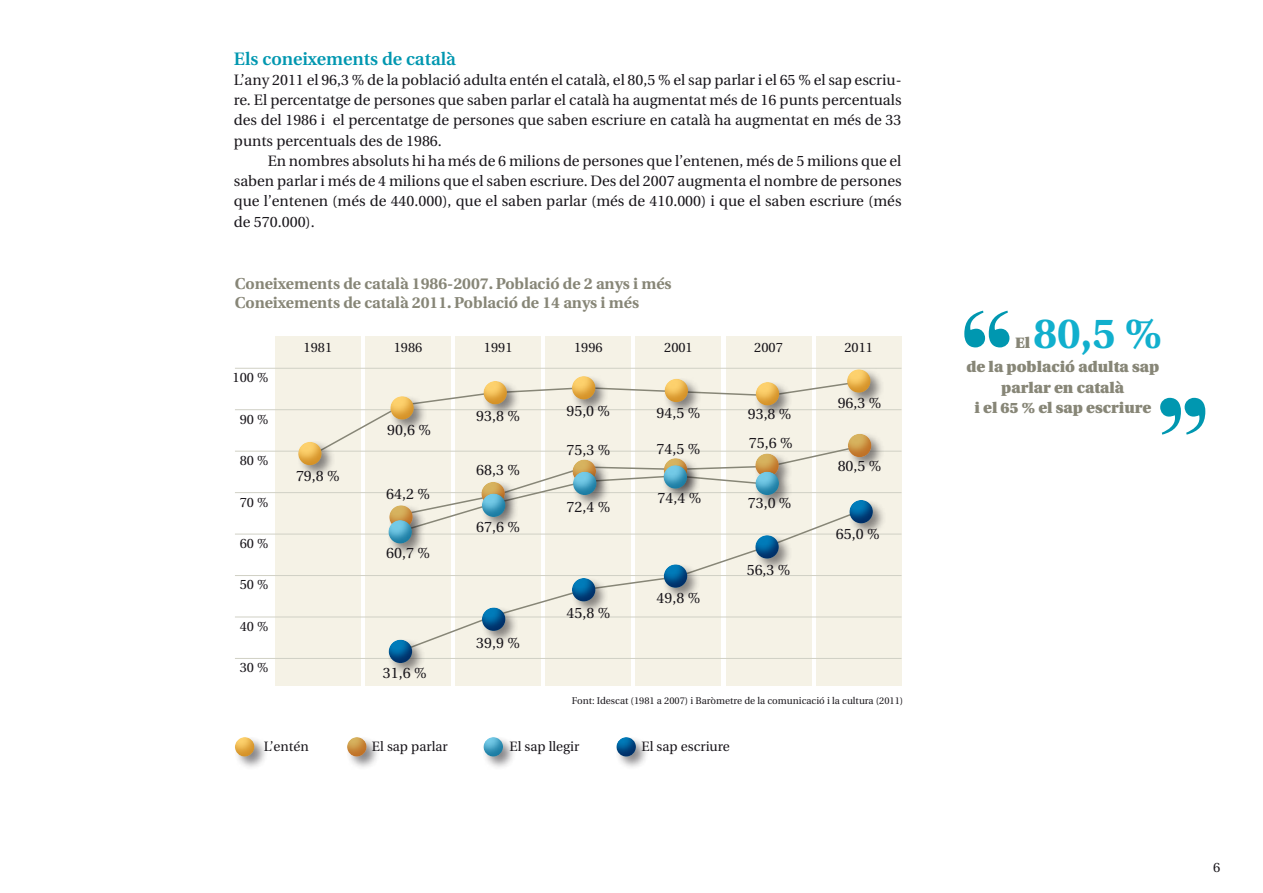
<style>
.page{position:relative;width:1263px;height:893px;background:#fff}
.page>*{position:absolute;margin:0;border:0;box-sizing:border-box;transform-origin:0 0}
.t1{font:900 108px "Bauer Bodoni";color:#0097b0}
.t2{font:700 42px "Utopia";color:#11afcd}
.t3{font:600 18px "Utopia";color:#0097b0}
.t4{font:700 15.75px/18.8px "Utopia";color:#878677}
.t5{font:15px/20.2px "Utopia";color:#1a171c;text-align:justify}
.t6{font:900 15px/20.2px "Utopia";color:#878677;text-align:center}
.t7{font:13.5px "Utopia";color:#1a171c}
.t8{font:9.75px "Utopia";color:#1a171c}
</style>
<div class="page">
<div style="left:481px;top:735px;width:35px;height:35px;background:#1a171c;opacity:.51"></div>
<svg style="left:483px;top:735px;width:22px;height:22px"></svg>
<div style="left:233px;top:735px;width:35px;height:35px;background:#1a171c;opacity:.51"></div>
<svg style="left:234px;top:735px;width:23px;height:22px"></svg>
<div style="left:345px;top:735px;width:35px;height:35px;background:#1a171c;opacity:.51"></div>
<svg style="left:347px;top:735px;width:22px;height:22px"></svg>
<div style="left:614px;top:735px;width:35px;height:35px;background:#1a171c;opacity:.5"></div>
<svg style="left:616px;top:735px;width:22px;height:22px"></svg>
<div style="left:365px;top:336px;width:86px;height:350px;background:#f5f2e6"></div>
<div style="left:275px;top:336px;width:86px;height:350px;background:#f5f2e6"></div>
<div style="left:455px;top:336px;width:86px;height:350px;background:#f5f2e6"></div>
<div style="left:545px;top:336px;width:86px;height:350px;background:#f5f2e6"></div>
<div style="left:636px;top:336px;width:85px;height:350px;background:#f5f2e6"></div>
<div style="left:726px;top:336px;width:85px;height:350px;background:#f5f2e6"></div>
<div style="left:816px;top:336px;width:85px;height:350px;background:#f5f2e6"></div>
<hr style="left:235px;top:368px;width:666px;height:1px;background:#d0d0c5">
<hr style="left:235px;top:409px;width:666px;height:1px;background:#d0d0c5">
<hr style="left:235px;top:451px;width:666px;height:1px;background:#d0d0c5">
<hr style="left:235px;top:492px;width:666px;height:1px;background:#d0d0c5">
<hr style="left:235px;top:534px;width:666px;height:1px;background:#d0d0c5">
<hr style="left:235px;top:575px;width:666px;height:1px;background:#d0d0c5">
<hr style="left:235px;top:617px;width:666px;height:1px;background:#d0d0c5">
<hr style="left:235px;top:658px;width:666px;height:1px;background:#d0d0c5">
<svg style="left:335px;top:380px;width:511px;height:129px"></svg>
<svg style="left:400px;top:509px;width:463px;height:144px"></svg>
<div style="left:386px;top:637px;width:39px;height:39px;background:#1a171c;opacity:.5"></div>
<svg style="left:388px;top:638px;width:26px;height:25px"></svg>
<div style="left:480px;top:605px;width:39px;height:39px;background:#1a171c;opacity:.5"></div>
<svg style="left:481px;top:606px;width:26px;height:25px"></svg>
<div style="left:570px;top:576px;width:39px;height:39px;background:#1a171c;opacity:.5"></div>
<svg style="left:571px;top:576px;width:26px;height:26px"></svg>
<div style="left:662px;top:562px;width:38px;height:39px;background:#1a171c;opacity:.5"></div>
<svg style="left:663px;top:563px;width:26px;height:25px"></svg>
<div style="left:753px;top:533px;width:39px;height:39px;background:#1a171c;opacity:.5"></div>
<svg style="left:755px;top:533px;width:25px;height:26px"></svg>
<div style="left:847px;top:498px;width:39px;height:39px;background:#1a171c;opacity:.5"></div>
<svg style="left:849px;top:498px;width:25px;height:26px"></svg>
<div style="left:387px;top:503px;width:39px;height:39px;background:#1a171c;opacity:.51"></div>
<svg style="left:389px;top:504px;width:25px;height:14px"></svg>
<div style="left:479px;top:480px;width:39px;height:38px;background:#1a171c;opacity:.51"></div>
<svg style="left:481px;top:480px;width:25px;height:11px"></svg>
<div style="left:570px;top:457px;width:39px;height:39px;background:#1a171c;opacity:.51"></div>
<svg style="left:572px;top:458px;width:26px;height:11px"></svg>
<div style="left:662px;top:456px;width:38px;height:39px;background:#f5f2e6"></div>
<svg style="left:666px;top:458px;width:23px;height:5px"></svg>
<div style="left:753px;top:451px;width:39px;height:39px;background:#1a171c;opacity:.51"></div>
<svg style="left:755px;top:452px;width:25px;height:17px"></svg>
<div style="left:846px;top:431px;width:38px;height:39px;background:#1a171c;opacity:.51"></div>
<svg style="left:847px;top:432px;width:26px;height:26px"></svg>
<div style="left:386px;top:518px;width:39px;height:39px;background:#1a171c;opacity:.51"></div>
<svg style="left:388px;top:518px;width:25px;height:26px"></svg>
<div style="left:480px;top:491px;width:39px;height:39px;background:#1a171c;opacity:.51"></div>
<svg style="left:481px;top:492px;width:26px;height:25px"></svg>
<div style="left:571px;top:469px;width:39px;height:39px;background:#1a171c;opacity:.51"></div>
<svg style="left:572px;top:470px;width:26px;height:25px"></svg>
<div style="left:661px;top:463px;width:39px;height:39px;background:#1a171c;opacity:.51"></div>
<svg style="left:663px;top:464px;width:26px;height:25px"></svg>
<div style="left:753px;top:469px;width:39px;height:39px;background:#1a171c;opacity:.51"></div>
<svg style="left:755px;top:470px;width:25px;height:25px"></svg>
<div style="left:296px;top:440px;width:39px;height:38px;background:#1a171c;opacity:.51"></div>
<svg style="left:298px;top:440px;width:25px;height:26px"></svg>
<div style="left:388px;top:394px;width:39px;height:39px;background:#1a171c;opacity:.51"></div>
<svg style="left:390px;top:395px;width:25px;height:25px"></svg>
<div style="left:481px;top:379px;width:39px;height:39px;background:#1a171c;opacity:.51"></div>
<svg style="left:483px;top:379px;width:26px;height:26px"></svg>
<div style="left:570px;top:374px;width:39px;height:39px;background:#1a171c;opacity:.51"></div>
<svg style="left:571px;top:374px;width:26px;height:26px"></svg>
<div style="left:662px;top:376px;width:39px;height:39px;background:#1a171c;opacity:.51"></div>
<svg style="left:664px;top:377px;width:26px;height:26px"></svg>
<div style="left:753px;top:380px;width:39px;height:39px;background:#1a171c;opacity:.51"></div>
<svg style="left:755px;top:380px;width:26px;height:26px"></svg>
<div style="left:845px;top:367px;width:39px;height:39px;background:#1a171c;opacity:.51"></div>
<svg style="left:847px;top:368px;width:25px;height:25px"></svg>
<p class="t3" style="left:234px;top:48px;width:224px">Els coneixements de català</p>
<p class="t5" style="left:234px;top:70px;width:669px">L’any 2011 el 96,3 % de la població adulta entén el català, el 80,5 % el sap parlar i el 65 % el sap escriu&shy;re. El percentatge de persones que saben parlar el català ha augmentat més de 16 punts percentuals des del 1986 i el percentatge de persones que saben escriure en català ha augmentat en més de 33 punts percentuals des de 1986.</p>
<p class="t5" style="left:234px;top:151px;width:669px;text-indent:34px">En nombres absoluts hi ha més de 6 milions de persones que l’entenen, més de 5 milions que el saben parlar i més de 4 milions que el saben escriure. Des del 2007 augmenta el nombre de persones que l’entenen (més de 440.000), que el saben parlar (més de 410.000) i que el saben escriure (més de 570.000).</p>
<p class="t4" style="left:235px;top:274px;width:438px">Coneixements de català 1986-2007. Població de 2 anys i més<br>Coneixements de català 2011. Població de 14 anys i més</p>
<p class="t7" style="left:304px;top:340px;width:30px">1981</p>
<p class="t7" style="left:394px;top:340px;width:30px">1986</p>
<p class="t7" style="left:484px;top:340px;width:30px">1991</p>
<p class="t7" style="left:574px;top:340px;width:30px">1996</p>
<p class="t7" style="left:664px;top:340px;width:30px">2001</p>
<p class="t7" style="left:754px;top:340px;width:30px">2007</p>
<p class="t7" style="left:844px;top:340px;width:30px">2011</p>
<p class="t7" style="left:233px;top:370px;width:37px">100 %</p>
<p class="t7" style="left:240px;top:412px;width:30px">90 %</p>
<p class="t7" style="left:240px;top:453px;width:30px">80 %</p>
<p class="t7" style="left:240px;top:495px;width:30px">70 %</p>
<p class="t7" style="left:240px;top:536px;width:30px">60 %</p>
<p class="t7" style="left:240px;top:577px;width:30px">50 %</p>
<p class="t7" style="left:240px;top:619px;width:30px">40 %</p>
<p class="t7" style="left:240px;top:660px;width:30px">30 %</p>
<p class="t5" style="left:296px;top:466px;width:45px">79,8 %</p>
<p class="t5" style="left:387px;top:420px;width:45px">90,6 %</p>
<p class="t5" style="left:386px;top:484px;width:45px">64,2 %</p>
<p class="t5" style="left:386px;top:543px;width:45px">60,7 %</p>
<p class="t5" style="left:383px;top:663px;width:45px">31,6 %</p>
<p class="t5" style="left:476px;top:406px;width:45px">93,8 %</p>
<p class="t5" style="left:566px;top:401px;width:45px">95,0 %</p>
<p class="t5" style="left:656px;top:403px;width:45px">94,5 %</p>
<p class="t5" style="left:748px;top:404px;width:45px">93,8 %</p>
<p class="t5" style="left:476px;top:460px;width:45px">68,3 %</p>
<p class="t5" style="left:476px;top:517px;width:45px">67,6 %</p>
<p class="t5" style="left:476px;top:633px;width:45px">39,9 %</p>
<p class="t5" style="left:566px;top:440px;width:45px">75,3 %</p>
<p class="t5" style="left:566px;top:497px;width:45px">72,4 %</p>
<p class="t5" style="left:566px;top:603px;width:45px">45,8 %</p>
<p class="t5" style="left:656px;top:439px;width:45px">74,5 %</p>
<p class="t5" style="left:658px;top:488px;width:45px">74,4 %</p>
<p class="t5" style="left:657px;top:588px;width:45px">49,8 %</p>
<p class="t5" style="left:749px;top:433px;width:45px">75,6 %</p>
<p class="t5" style="left:748px;top:493px;width:45px">73,0 %</p>
<p class="t5" style="left:747px;top:560px;width:45px">56,3 %</p>
<p class="t5" style="left:838px;top:393px;width:45px">96,3 %</p>
<p class="t5" style="left:838px;top:456px;width:45px">80,5 %</p>
<p class="t5" style="left:836px;top:524px;width:45px">65,0 %</p>
<p class="t8" style="left:572px;top:695px;width:333px">Font: Idescat (1981 a 2007) i Baròmetre de la comunicació i la cultura (2011)</p>
<p class="t7" style="left:264px;top:739px;width:46px">L’entén</p>
<p class="t7" style="left:372px;top:739px;width:77px">El sap parlar</p>
<p class="t7" style="left:509px;top:739px;width:71px">El sap llegir</p>
<p class="t7" style="left:642px;top:739px;width:90px">El sap escriure</p>
<h1 class="t1" style="left:954px;top:285px;width:67px">“</h1>
<h2 class="t2" style="left:1033px;top:310px;width:130px">80,5 %</h2>
<p class="t6" style="left:1015px;top:333px;width:17px">El</p>
<p class="t6" style="left:966px;top:357px;width:194px">de la població adulta sap parlar en català</p>
<p class="t6" style="left:974px;top:398px;width:178px">i el 65 % el sap escriure</p>
<h1 class="t1" style="left:1150px;top:372px;width:67px">”</h1>
<p class="t7" style="left:1213px;top:860px;width:9px">6</p>
</div>
